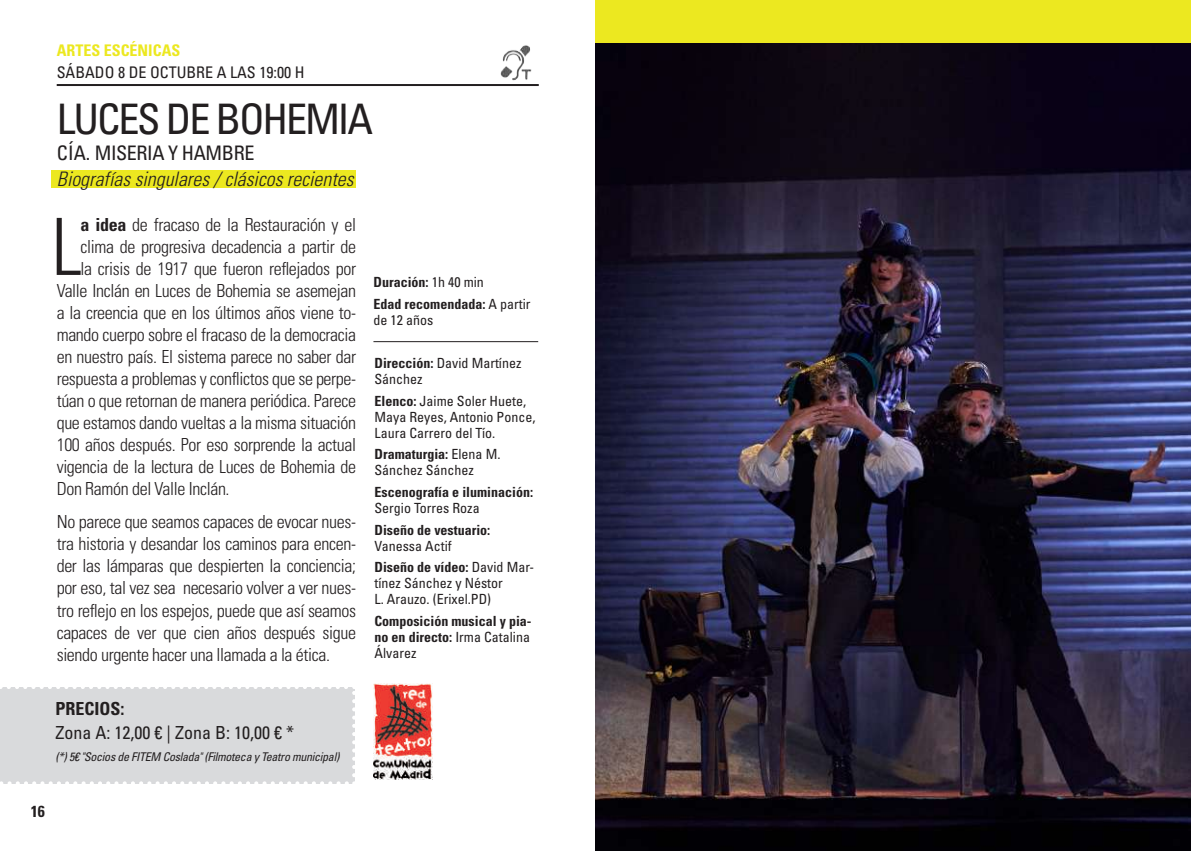
<style>
.page{position:relative;width:1191px;height:851px;background:#fff}
.page>*{position:absolute;margin:0;border:0;box-sizing:border-box;transform-origin:0 0}
.t1{font:300 condensed 79px "Univers LT Std";color:#231f20}
.t2{font:condensed 42px "Univers LT Std";letter-spacing:-.05em;color:#231f20}
.t3{font:italic 300 condensed 20px "Univers LT Std";color:#231f20}
.t4{font:condensed 20px "Univers LT Std";letter-spacing:-.02em;color:#231f20}
.t5{font:300 condensed 18px/22px "Univers LT Std";letter-spacing:-.02em;color:#231f20;text-align:justify}
.t6{font:condensed 18px "Univers LT Std";color:#231f20}
.t7{font:700 condensed 18px "Univers LT Std";color:#231f20}
.t8{font:condensed 16px "Univers LT Std";color:#231f20}
.t9{font:700 condensed 16px "Univers LT Std";color:#ece820}
.t10{font:700 condensed 16px "Univers LT Std";color:#231f20}
.t11{font:condensed 14px/16px "Univers LT Std";color:#231f20}
.t12{font:700 condensed 14px/16px "Univers LT Std";color:#231f20;text-align:justify}
.t13{font:italic condensed 12px "Univers LT Std";letter-spacing:-.025em;color:#231f20}
.s1{font-weight:700}
.s2{font-weight:400}
</style>
<div class="page">
<div style="left:51px;top:170px;width:305px;height:17px;background:#ece820"></div>
<hr style="left:373px;top:341px;width:165px;height:1px;background:#231f20">
<hr style="left:57px;top:84px;width:482px;height:2px;background:#231f20">
<img style="left:500px;top:45px;width:32px;height:36px">
<div style="left:0;top:687px;width:354px;height:96px;background:#d9dadc"></div>
<svg style="left:0;top:781px;width:355px;height:3px"></svg>
<svg style="left:352px;top:687px;width:3px;height:88px"></svg>
<svg style="left:0;top:687px;width:346px;height:2px"></svg>
<img style="left:373px;top:683px;width:60px;height:96px">
<img style="left:595px;top:43px;width:596px;height:807px">
<div style="left:595px;top:0;width:596px;height:43px;background:#ece820"></div>
<p class="t9" style="left:57px;top:40px;width:125px">ARTES ESCÉNICAS</p>
<p class="t8" style="left:57px;top:62px;width:249px">SÁBADO 8 DE OCTUBRE A LAS 19:00 H</p>
<h2 class="t2" style="left:57px;top:92px;width:318px">LUCES DE BOHEMIA</h2>
<p class="t4" style="left:57px;top:140px;width:199px">CÍA. MISERIA Y HAMBRE</p>
<p class="t3" style="left:57px;top:167px;width:298px">Biografías singulares / clásicos recientes</p>
<h1 class="t1" style="left:51px;top:199px;width:32px">L</h1>
<p class="t5" style="left:81px;top:213px;width:277px"><span class="s1">a idea</span> de fracaso de la Restauración y el</p>
<p class="t5" style="left:81px;top:235px;width:277px">clima de progresiva decadencia a partir de</p>
<p class="t5" style="left:81px;top:257px;width:277px">la crisis de 1917 que fueron reflejados por</p>
<p class="t5" style="left:57px;top:279px;width:301px">Valle Inclán en Luces de Bohemia se asemejan</p>
<p class="t5" style="left:57px;top:301px;width:301px">a la creencia que en los últimos años viene to-</p>
<p class="t5" style="left:57px;top:323px;width:301px">mando cuerpo sobre el fracaso de la democracia</p>
<p class="t5" style="left:57px;top:345px;width:301px">en nuestro país. El sistema parece no saber dar</p>
<p class="t5" style="left:57px;top:367px;width:301px">respuesta a problemas y conflictos que se perpe-</p>
<p class="t5" style="left:57px;top:389px;width:301px">túan o que retornan de manera periódica. Parece</p>
<p class="t5" style="left:57px;top:411px;width:301px">que estamos dando vueltas a la misma situación</p>
<p class="t5" style="left:57px;top:433px;width:301px">100 años después. Por eso sorprende la actual</p>
<p class="t5" style="left:57px;top:455px;width:301px">vigencia de la lectura de Luces de Bohemia de</p>
<p class="t5" style="left:57px;top:477px;width:174px">Don Ramón del Valle Inclán.</p>
<p class="t5" style="left:57px;top:511px;width:301px">No parece que seamos capaces de evocar nues&shy;tra historia y desandar los caminos para encen&shy;der las lámparas que despierten la conciencia; por eso, tal vez sea necesario volver a ver nues&shy;tro reflejo en los espejos, puede que así seamos capaces de ver que cien años después sigue siendo urgente hacer una llamada a la ética.</p>
<p class="t7" style="left:56px;top:697px;width:71px">PRECIOS:</p>
<p class="t6" style="left:56px;top:720px;width:240px">Zona A: 12,00 € | Zona B: 10,00 € *</p>
<p class="t13" style="left:56px;top:748px;width:285px">(*) 5€ "Socios de FITEM Coslada" (Filmoteca y Teatro municipal)</p>
<p class="t12" style="left:373px;top:271px;width:159px;line-height:21.6px">Duración: <span class="s2">1h 40 min<br></span>Edad recomendada: <span class="s2">A partir</span></p>
<p class="t11" style="left:373px;top:311px;width:61px">de 12 años</p>
<p class="t11" style="left:374px;top:354px;width:148px"><span class="s1">Dirección:</span> David Martínez<br>Sánchez</p>
<p class="t11" style="left:374px;top:392px;width:162px"><span class="s1">Elenco:</span> Jaime Soler Huete,<br>Maya Reyes, Antonio Ponce,<br>Laura Carrero del Tío.</p>
<p class="t11" style="left:374px;top:446px;width:127px"><span class="s1">Dramaturgia:</span> Elena M.<br>Sánchez Sánchez</p>
<p class="t12" style="left:374px;top:484px;width:160px">Escenografía e iluminación:</p>
<p class="t11" style="left:374px;top:499px;width:107px">Sergio Torres Roza</p>
<p class="t12" style="left:374px;top:521px;width:117px">Diseño de vestuario:</p>
<p class="t11" style="left:374px;top:534px;width:161px;line-height:21.6px">Vanessa Actif<br><span class="s1">Diseño de vídeo:</span> David Mar-</p>
<p class="t11" style="left:374px;top:575px;width:130px">tínez Sánchez y Néstor<br>L. Arauzo. (Erixel.PD)</p>
<p class="t12" style="left:374px;top:613px;width:159px">Composición musical y pia&shy;no en directo: <span class="s2">Irma Catalina Álvarez</span></p>
<p class="t10" style="left:31px;top:801px;width:16px">16</p>
</div>
